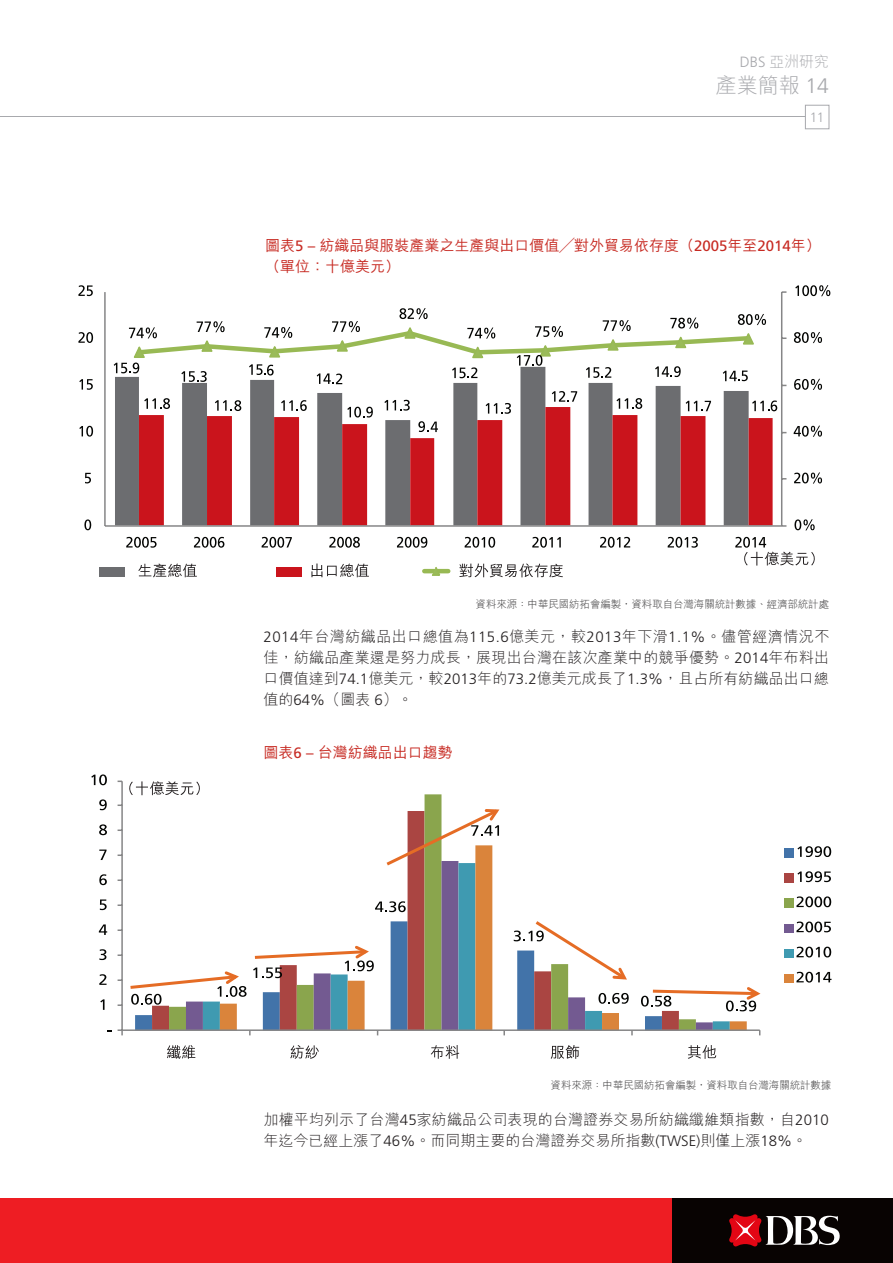
<style>
.page{position:relative;width:893px;height:1263px;background:#fff}
.page>*{position:absolute;margin:0;border:0;box-sizing:border-box;transform-origin:0 0}
.t1{font:300 21px "M Hei HK";color:#a8a9ad}
.t2{font:300 15px/21px "M Hei HK";letter-spacing:.005em;color:#231f20;text-align:justify}
.t3{font:500 15px/21px "M Hei HK";color:#c72a22}
.t4{font:300 14.85px "M Hei HK";color:#a8a9ad}
.t5{font:300 13.5px "Frutiger LT Pro";color:#a8a9ad}
.t6{font:300 10.5px "M Hei HK";letter-spacing:-.01em;color:#363536}
.s1{font-family:"Frutiger LT Pro"}
.s2{font-family:"Frutiger LT Pro";font-weight:400}
</style>
<div class="page">
<div style="left:0;top:1198px;width:893px;height:65px;background:#ee1d23"></div>
<div style="left:672px;top:1198px;width:221px;height:65px;background:#080302"></div>
<svg style="left:729px;top:1214px;width:111px;height:33px"></svg>
<hr style="left:0;top:117px;width:808px;height:1px;background:#a8a9ad">
<div style="left:805px;top:105px;width:24px;height:24px;background:#fff;border:1px solid #a8a9ad"></div>
<svg style="left:115px;top:384px;width:634px;height:141px"></svg>
<svg style="left:139px;top:407px;width:634px;height:118px"></svg>
<hr style="left:781px;top:292px;width:1px;height:234px;background:#868687">
<hr style="left:104px;top:292px;width:2px;height:234px;background:#868687">
<hr style="left:105px;top:525px;width:677px;height:2px;background:#868687">
<svg style="left:384px;top:400px;width:26px;height:11px"></svg>
<svg style="left:144px;top:398px;width:26px;height:11px"></svg>
<svg style="left:281px;top:400px;width:26px;height:11px"></svg>
<svg style="left:347px;top:407px;width:26px;height:10px"></svg>
<svg style="left:486px;top:403px;width:25px;height:11px"></svg>
<svg style="left:552px;top:391px;width:25px;height:11px"></svg>
<svg style="left:616px;top:398px;width:26px;height:11px"></svg>
<svg style="left:686px;top:401px;width:25px;height:10px"></svg>
<svg style="left:752px;top:400px;width:25px;height:11px"></svg>
<svg style="left:794px;top:519px;width:21px;height:11px"></svg>
<svg style="left:794px;top:472px;width:28px;height:12px"></svg>
<svg style="left:794px;top:426px;width:28px;height:11px"></svg>
<svg style="left:794px;top:379px;width:28px;height:11px"></svg>
<svg style="left:794px;top:332px;width:28px;height:11px"></svg>
<svg style="left:795px;top:285px;width:35px;height:11px"></svg>
<svg style="left:84px;top:519px;width:7px;height:11px"></svg>
<svg style="left:85px;top:473px;width:6px;height:10px"></svg>
<svg style="left:79px;top:426px;width:14px;height:11px"></svg>
<svg style="left:79px;top:379px;width:14px;height:11px"></svg>
<svg style="left:78px;top:332px;width:15px;height:11px"></svg>
<svg style="left:78px;top:285px;width:15px;height:11px"></svg>
<svg style="left:126px;top:537px;width:31px;height:11px"></svg>
<svg style="left:194px;top:537px;width:30px;height:11px"></svg>
<svg style="left:262px;top:537px;width:30px;height:11px"></svg>
<svg style="left:329px;top:537px;width:31px;height:11px"></svg>
<svg style="left:397px;top:537px;width:30px;height:11px"></svg>
<svg style="left:465px;top:537px;width:30px;height:11px"></svg>
<svg style="left:532px;top:537px;width:29px;height:11px"></svg>
<svg style="left:600px;top:537px;width:30px;height:11px"></svg>
<svg style="left:668px;top:537px;width:30px;height:11px"></svg>
<div style="left:100px;top:568px;width:25px;height:9px;background:#6c6d70"></div>
<div style="left:276px;top:568px;width:26px;height:9px;background:#ca141c"></div>
<hr style="left:424px;top:569px;width:24px;height:4px;background:#98b954">
<svg style="left:430px;top:567px;width:12px;height:9px"></svg>
<svg style="left:169px;top:794px;width:273px;height:235px"></svg>
<svg style="left:186px;top:861px;width:34px;height:168px"></svg>
<svg style="left:220px;top:845px;width:527px;height:184px"></svg>
<hr style="left:121px;top:781px;width:2px;height:249px;background:#868687">
<hr style="left:122px;top:1029px;width:638px;height:2px;background:#868687">
<svg style="left:118px;top:1029px;width:5px;height:6px"></svg>
<svg style="left:375px;top:901px;width:31px;height:11px"></svg>
<svg style="left:598px;top:993px;width:31px;height:11px"></svg>
<svg style="left:100px;top:999px;width:5px;height:11px"></svg>
<svg style="left:99px;top:974px;width:8px;height:11px"></svg>
<svg style="left:99px;top:949px;width:7px;height:11px"></svg>
<svg style="left:99px;top:924px;width:8px;height:11px"></svg>
<svg style="left:100px;top:899px;width:7px;height:11px"></svg>
<svg style="left:99px;top:874px;width:8px;height:11px"></svg>
<svg style="left:99px;top:849px;width:8px;height:11px"></svg>
<svg style="left:99px;top:824px;width:8px;height:11px"></svg>
<svg style="left:99px;top:799px;width:8px;height:11px"></svg>
<svg style="left:91px;top:774px;width:16px;height:11px"></svg>
<div style="left:784px;top:848px;width:9px;height:10px;background:#4273a9"></div>
<svg style="left:797px;top:846px;width:34px;height:11px"></svg>
<div style="left:784px;top:873px;width:9px;height:10px;background:#aa4542"></div>
<svg style="left:797px;top:871px;width:34px;height:11px"></svg>
<div style="left:784px;top:898px;width:9px;height:10px;background:#8aa54d"></div>
<svg style="left:796px;top:896px;width:35px;height:11px"></svg>
<div style="left:784px;top:924px;width:9px;height:9px;background:#735a91"></div>
<svg style="left:796px;top:921px;width:35px;height:11px"></svg>
<div style="left:784px;top:949px;width:9px;height:9px;background:#3f9ab1"></div>
<svg style="left:796px;top:947px;width:35px;height:10px"></svg>
<div style="left:784px;top:974px;width:9px;height:9px;background:#da843b"></div>
<svg style="left:796px;top:972px;width:35px;height:10px"></svg>
<svg style="left:118px;top:943px;width:256px;height:63px"></svg>
<svg style="left:383px;top:807px;width:119px;height:61px"></svg>
<svg style="left:514px;top:918px;width:115px;height:64px"></svg>
<svg style="left:641px;top:984px;width:120px;height:27px"></svg>
<svg style="left:215px;top:400px;width:26px;height:11px"></svg>
<svg style="left:418px;top:421px;width:20px;height:11px"></svg>
<svg style="left:114px;top:308px;width:652px;height:76px"></svg>
<svg style="left:138px;top:563px;width:59px;height:14px"></svg>
<svg style="left:311px;top:563px;width:58px;height:14px"></svg>
<svg style="left:459px;top:563px;width:104px;height:14px"></svg>
<svg style="left:167px;top:1045px;width:28px;height:14px"></svg>
<svg style="left:431px;top:1045px;width:28px;height:14px"></svg>
<svg style="left:551px;top:1045px;width:28px;height:14px"></svg>
<svg style="left:688px;top:1045px;width:28px;height:14px"></svg>
<svg style="left:290px;top:1045px;width:29px;height:14px"></svg>
<svg style="left:735px;top:537px;width:80px;height:29px"></svg>
<svg style="left:129px;top:781px;width:72px;height:14px"></svg>
<p class="t4" style="left:740px;top:51px;width:91px"><span class="s1">DBS</span> 亞洲研究</p>
<h1 class="t1" style="left:716px;top:71px;width:115px">產業簡報 <span class="s1">14</span></h1>
<p class="t5" style="left:810px;top:109px;width:16px">11</p>
<p class="t3" style="left:265px;top:234px;width:557px">圖表<span class="s2">5 –</span> 紡織品與服裝產業之生產與出口價值╱對外貿易依存度（<span class="s2">2005</span>年至<span class="s2">2014</span>年）（單位：十億美元）</p>
<p class="t6" style="left:476px;top:597px;width:355px">資料來源：中華民國紡拓會編製，資料取自台灣海關統計數據、經濟部統計處</p>
<p class="t2" style="left:264px;top:625px;width:567px"><span class="s1">2014</span>年台灣紡織品出口總值為<span class="s1">115.6</span>億美元，較<span class="s1">2013</span>年下滑<span class="s1">1.1%</span>。儘管經濟情況不佳，紡織品產業還是努力成長，展現出台灣在該次產業中的競爭優勢。<span class="s1">2014</span>年布料出口價值達到<span class="s1">74.1</span>億美元，較<span class="s1">2013</span>年的<span class="s1">73.2</span>億美元成長了<span class="s1">1.3%</span>，且占所有紡織品出口總值的<span class="s1">64%</span>（圖表 <span class="s1">6</span>）。</p>
<p class="t3" style="left:264px;top:741px;width:191px">圖表<span class="s2">6 –</span> 台灣紡織品出口趨勢</p>
<p class="t6" style="left:551px;top:1078px;width:282px">資料來源：中華民國紡拓會編製，資料取自台灣海關統計數據</p>
<p class="t2" style="left:264px;top:1108px;width:567px">加權平均列示了台灣<span class="s1">45</span>家紡織品公司表現的台灣證券交易所紡織纖維類指數，自<span class="s1">2010</span>年迄今已經上漲了<span class="s1">46%</span>。而同期主要的台灣證券交易所指數<span class="s1">(TWSE)</span>則僅上漲<span class="s1">18%</span>。</p>
</div>
